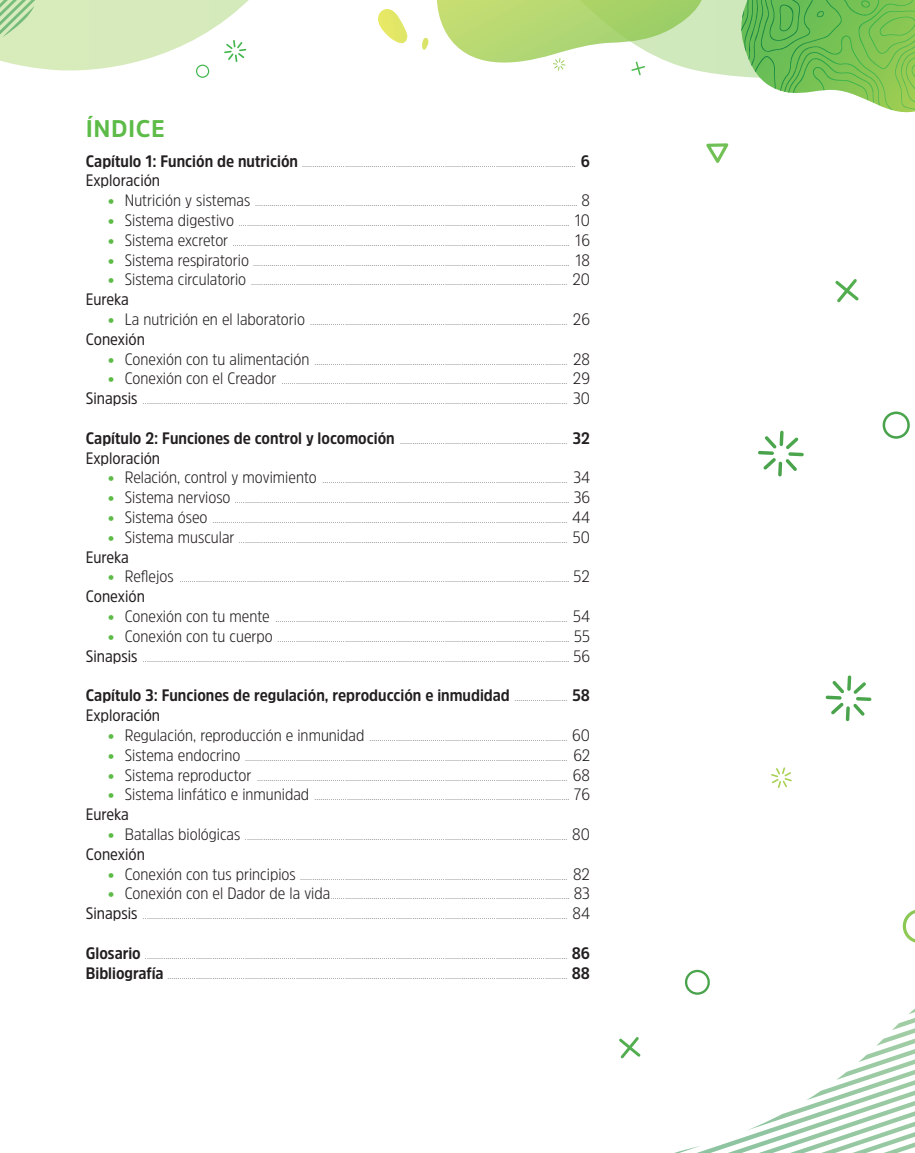
<style>
.page{position:relative;width:915px;height:1153px;background:#fff}
.page>*{position:absolute;margin:0;border:0;box-sizing:border-box;transform-origin:0 0}
.t1{font:700 24px "Amsi Pro";letter-spacing:.02em;color:#5dbb48}
.t2{font:700 16.5px/19.8px "Amsi Pro Narw";color:#231f20}
.t3{font:16.5px "Amsi Pro Narw";color:#231f20}
.t4{font:100 12px/19.8px "Amsi Pro Narw";color:#231f20;text-align:right}
.s1{font-weight:700;font-size:16.5px}
.s2{font-family:"Amsi Pro";font-weight:700;font-size:16.5px;color:#5dbb48}
.s3{font-weight:300;font-size:16.5px}
.s4{font-weight:400;font-size:16.5px}
.s5{font-weight:100;font-size:12px}
.s6{font-weight:400}
</style>
<div class="page">
<svg style="left:37px;top:0;width:703px;height:77px"></svg>
<svg style="left:378px;top:9px;width:29px;height:34px"></svg>
<svg style="left:421px;top:38px;width:7px;height:13px"></svg>
<svg style="left:224px;top:40px;width:22px;height:22px"></svg>
<svg style="left:196px;top:65px;width:13px;height:13px"></svg>
<svg style="left:434px;top:0;width:273px;height:77px"></svg>
<svg style="left:835px;top:279px;width:23px;height:23px"></svg>
<svg style="left:902px;top:910px;width:13px;height:33px"></svg>
<svg style="left:706px;top:143px;width:23px;height:20px"></svg>
<svg style="left:758px;top:431px;width:45px;height:45px"></svg>
<svg style="left:882px;top:411px;width:28px;height:28px"></svg>
<svg style="left:771px;top:767px;width:21px;height:21px"></svg>
<svg style="left:825px;top:675px;width:46px;height:46px"></svg>
<svg style="left:0;top:0;width:37px;height:68px;background:#cae4b3"></svg>
<svg style="left:740px;top:0;width:175px;height:113px"></svg>
<svg style="left:619px;top:969px;width:296px;height:184px"></svg>
<h1 class="t1" style="left:86px;top:112px;width:80px">ÍNDICE</h1>
<p class="t4" style="left:86px;top:152px;width:506px"><span class="s1">Capítulo 1: Función de nutrición</span> ...................................................................................................................................... <span class="s1">6</span></p>
<h2 class="t3" style="left:86px;top:169px;width:76px">Exploración</h2>
<p class="t4" style="left:108px;top:192px;width:484px"><span class="s2">•</span> <span class="s3">Nutrición y sistemas</span> .............................................................................................................................................................. <span class="s3">8</span></p>
<p class="t4" style="left:108px;top:211px;width:484px"><span class="s2">•</span> <span class="s3">Sistema digestivo</span> .................................................................................................................................................................. <span class="s3">10</span></p>
<p class="t4" style="left:108px;top:231px;width:484px"><span class="s2">•</span> <span class="s3">Sistema excretor</span> ..................................................................................................................................................................... <span class="s3">16</span></p>
<p class="t4" style="left:108px;top:251px;width:484px"><span class="s2">•</span> <span class="s3">Sistema respiratorio</span> ........................................................................................................................................................... <span class="s3">18</span></p>
<p class="t4" style="left:108px;top:271px;width:484px"><span class="s2">•</span> <span class="s3">Sistema circulatorio</span> ........................................................................................................................................................... <span class="s3">20</span></p>
<h2 class="t3" style="left:86px;top:288px;width:45px">Eureka</h2>
<p class="t4" style="left:108px;top:310px;width:484px"><span class="s2">•</span> <span class="s3">La nutrición en el laboratorio</span> .............................................................................................................................. <span class="s3">26</span></p>
<h2 class="t3" style="left:86px;top:328px;width:61px">Conexión</h2>
<p class="t4" style="left:108px;top:350px;width:484px"><span class="s2">•</span> <span class="s3">Conexión con tu alimentación</span> ............................................................................................................................ <span class="s3">28</span></p>
<p class="t4" style="left:86px;top:370px;width:505px"><span class="s2">•</span> <span class="s3">Conexión con el Creador</span> ............................................................................................................................................ <span class="s3">29<br></span><span class="s4">Sinapsis</span> ................................................................................................................................................................................................................ <span class="s3">30</span></p>
<p class="t4" style="left:86px;top:429px;width:505px"><span class="s1">Capítulo 2: Funciones de control y locomoción</span> .................................................................................. <span class="s1">32</span></p>
<h2 class="t3" style="left:86px;top:446px;width:76px">Exploración</h2>
<p class="t4" style="left:108px;top:469px;width:484px"><span class="s2">•</span> <span class="s3">Relación, control y movimiento</span> ........................................................................................................................ <span class="s3">34</span></p>
<p class="t4" style="left:108px;top:489px;width:484px"><span class="s2">•</span> <span class="s3">Sistema nervioso</span> .................................................................................................................................................................... <span class="s3">36</span></p>
<p class="t4" style="left:108px;top:508px;width:484px"><span class="s2">•</span> <span class="s3">Sistema óseo</span> .............................................................................................................................................................................. <span class="s3">44</span></p>
<p class="t4" style="left:108px;top:528px;width:484px"><span class="s2">•</span> <span class="s3">Sistema muscular</span> ................................................................................................................................................................. <span class="s3">50</span></p>
<h2 class="t3" style="left:86px;top:545px;width:45px">Eureka</h2>
<p class="t4" style="left:108px;top:568px;width:484px"><span class="s2">•</span> <span class="s3">Reflejos</span> ............................................................................................................................................................................................... <span class="s3">52</span></p>
<h2 class="t3" style="left:86px;top:585px;width:61px">Conexión</h2>
<p class="t4" style="left:108px;top:607px;width:484px"><span class="s2">•</span> <span class="s3">Conexión con tu mente</span> ............................................................................................................................................... <span class="s3">54</span></p>
<p class="t4" style="left:86px;top:627px;width:505px"><span class="s2">•</span> <span class="s3">Conexión con tu cuerpo</span> ............................................................................................................................................... <span class="s3">55<br></span><span class="s4">Sinapsis</span> ................................................................................................................................................................................................................. <span class="s3">56</span></p>
<h2 class="t2" style="left:86px;top:685px;width:505px">Capítulo 3: Funciones de regulación, reproducción e inmudidad <span class="s5">..........................</span> 58<br><span class="s6">Exploración</span></h2>
<p class="t4" style="left:108px;top:726px;width:484px"><span class="s2">•</span> <span class="s3">Regulación, reproducción e inmunidad</span> ................................................................................................. <span class="s3">60</span></p>
<p class="t4" style="left:108px;top:746px;width:484px"><span class="s2">•</span> <span class="s3">Sistema endocrino</span> .............................................................................................................................................................. <span class="s3">62</span></p>
<p class="t4" style="left:108px;top:766px;width:484px"><span class="s2">•</span> <span class="s3">Sistema reproductor</span> ........................................................................................................................................................ <span class="s3">68</span></p>
<p class="t4" style="left:108px;top:786px;width:484px"><span class="s2">•</span> <span class="s3">Sistema linfático e inmunidad</span> ............................................................................................................................. <span class="s3">76</span></p>
<h2 class="t3" style="left:86px;top:803px;width:45px">Eureka</h2>
<p class="t4" style="left:108px;top:825px;width:484px"><span class="s2">•</span> <span class="s3">Batallas biológicas</span> .............................................................................................................................................................. <span class="s3">80</span></p>
<h2 class="t3" style="left:86px;top:842px;width:61px">Conexión</h2>
<p class="t4" style="left:108px;top:865px;width:484px"><span class="s2">•</span> <span class="s3">Conexión con tus principios</span> ................................................................................................................................... <span class="s3">82</span></p>
<p class="t4" style="left:86px;top:885px;width:505px"><span class="s2">•</span> <span class="s3">Conexión con el Dador de la vida</span>..................................................................................................................... <span class="s3">83<br></span><span class="s4">Sinapsis</span> ................................................................................................................................................................................................................ <span class="s3">84</span></p>
<p class="t4" style="left:86px;top:944px;width:505px;text-align:left"><span class="s1">Glosario</span> ............................................................................................................................................................................................................... <span class="s1">86<br>Bibliografía</span> .................................................................................................................................................................................................... <span class="s1">88</span></p>
</div>
